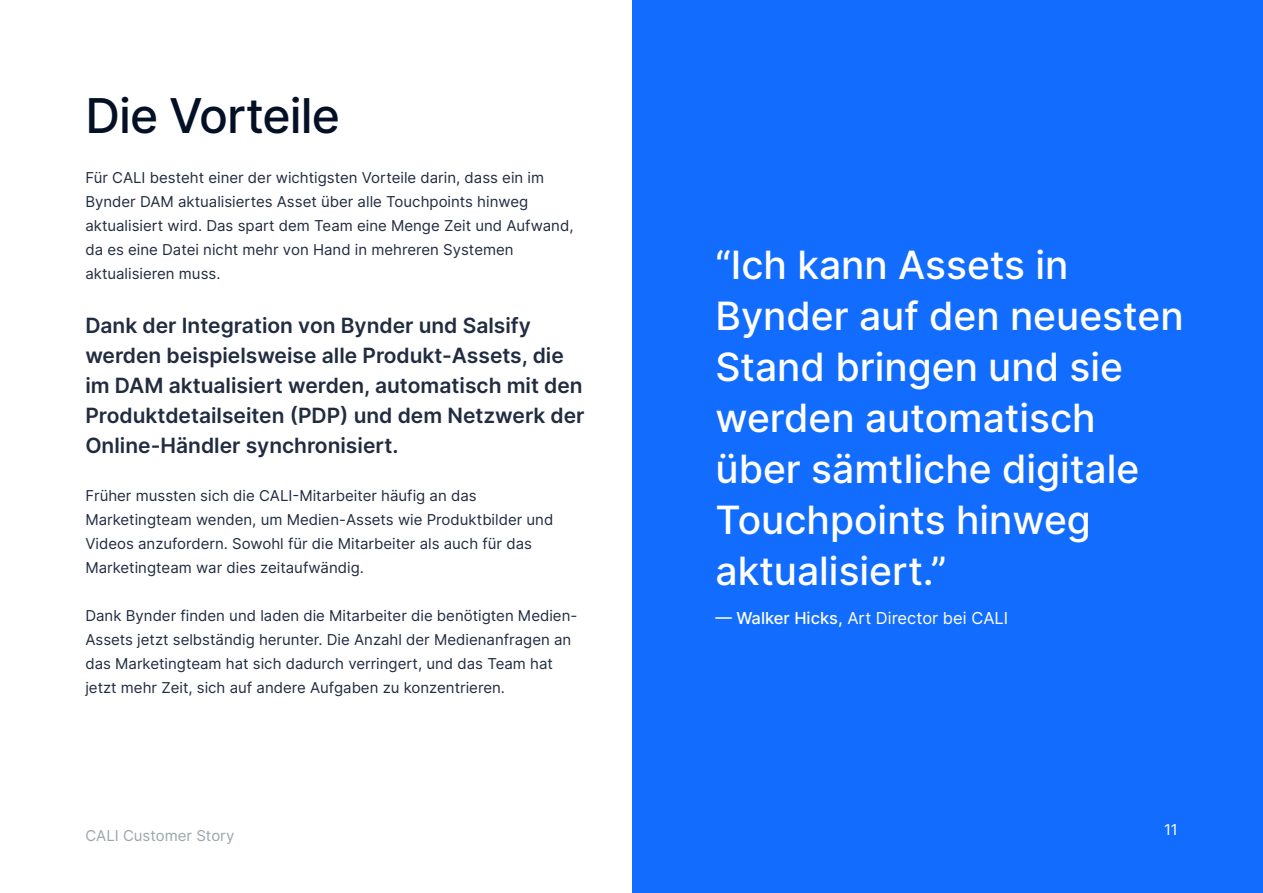
<style>
.page{position:relative;width:1263px;height:893px;background:#fff}
.page>*{position:absolute;margin:0;border:0;box-sizing:border-box;transform-origin:0 0}
.t1{font:500 48px "Inter";letter-spacing:-.02em;color:#031026}
.t2{font:500 39px/51px "Inter";color:#fff}
.t3{font:600 21px/30px "Inter";color:#212c40}
.t4{font:16.5px "Inter";color:#fff}
.t5{font:15px/24px "Inter";color:#212c40}
.t6{font:15px "Inter";color:#99a7ad}
.t7{font:15px "Inter";color:#fff}
.s1{font-weight:500}
</style>
<div class="page">
<div style="left:632px;top:0;width:631px;height:893px;background:#126dfe"></div>
<h1 class="t1" style="left:85px;top:80px;width:256px">Die Vorteile</h1>
<p class="t5" style="left:85px;top:165px;width:490px">Für CALI besteht einer der wichtigsten Vorteile darin, dass ein im Bynder DAM aktualisiertes Asset über alle Touchpoints hinweg aktualisiert wird. Das spart dem Team eine Menge Zeit und Aufwand, da es eine Datei nicht mehr von Hand in mehreren Systemen aktualisieren muss.</p>
<h3 class="t3" style="left:85px;top:309px;width:501px">Dank der Integration von Bynder und Salsify werden beispielsweise alle Produkt-Assets, die im DAM aktualisiert werden, automatisch mit den Produktdetailseiten (PDP) und dem Netzwerk der Online-Händler synchronisiert.</h3>
<p class="t5" style="left:85px;top:483px;width:469px">Früher mussten sich die CALI-Mitarbeiter häufig an das Marketingteam wenden, um Medien-Assets wie Produktbilder und Videos anzufordern. Sowohl für die Mitarbeiter als auch für das Marketingteam war dies zeitaufwändig.</p>
<p class="t5" style="left:85px;top:603px;width:493px">Dank Bynder finden und laden die Mitarbeiter die benötigten Medien-Assets jetzt selbständig herunter. Die Anzahl der Medienanfragen an das Marketingteam hat sich dadurch verringert, und das Team hat jetzt mehr Zeit, sich auf andere Aufgaben zu konzentrieren.</p>
<p class="t6" style="left:85px;top:824px;width:151px">CALI Customer Story</p>
<h2 class="t2" style="left:715px;top:238px;width:470px">“Ich kann Assets in<br>Bynder auf den neuesten<br>Stand bringen und sie werden automatisch über sämtliche digitale<br>Touchpoints hinweg aktualisiert.”</h2>
<p class="t4" style="left:715px;top:606px;width:294px"><span class="s1">— Walker Hicks,</span> Art Director bei CALI</p>
<p class="t7" style="left:1164px;top:818px;width:15px">11</p>
</div>
